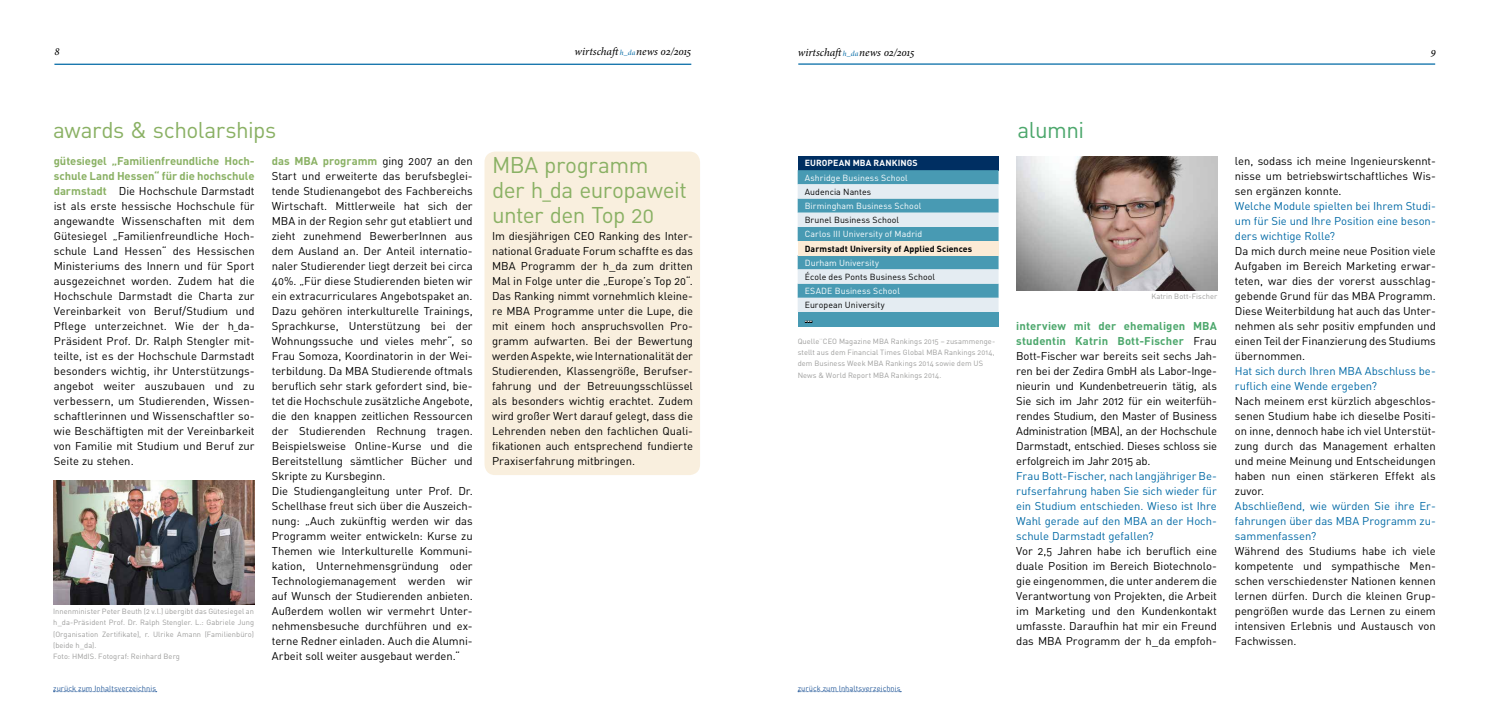
<style>
.page{position:relative;width:1489px;height:702px;background:#fff}
.page>*{position:absolute;margin:0;border:0;box-sizing:border-box;transform-origin:0 0}
.t1{font:22.5px/25px "DINOT";letter-spacing:-.02em;color:#8ab164}
.t2{font:22.5px "DINOT";letter-spacing:-.025em;color:#4ca76c}
.t3{font:11.25px/15px "DINOT";letter-spacing:-.005em;color:#000;text-align:justify}
.t4{font:11.25px/15px "DINOT";letter-spacing:-.005em;color:#0069a5;text-align:justify}
.t5{font:italic 11.25px "Minion Pro";letter-spacing:-.005em;color:#000}
.t6{font:8.75px "DINOT";letter-spacing:.005em;color:#fff}
.t7{font:8.75px "DINOT";letter-spacing:.005em;color:#000}
.t8{font:700 8.75px "DINOT";letter-spacing:.01em;color:#000}
.t9{font:700 8.75px "DINOT";letter-spacing:.01em;color:#fff}
.t10{font:7.5px/11.2px "DINOT";letter-spacing:.005em;color:#9d9d9c}
.t11{font:7.5px "DINOT";letter-spacing:.005em;color:#275b9b}
.s1{font-size:7.5px;color:#0069a5}
.s2{font-weight:700;color:#8ab164}
.s3{font-weight:700;color:#4ca76c}
</style>
<div class="page">
<hr style="left:54px;top:64px;width:637px;height:1px;background:#0069a5">
<hr style="left:798px;top:63px;width:636px;height:2px;background:#0069a5">
<svg style="left:798px;top:691px;width:103px;height:1px"></svg>
<svg style="left:53px;top:691px;width:104px;height:1px"></svg>
<div style="left:484px;top:151px;width:216px;height:324px;background:#f9efde;border-radius:11px"></div>
<img style="left:53px;top:480px;width:201px;height:124px">
<img style="left:1016px;top:156px;width:201px;height:134px">
<div style="left:797px;top:156px;width:201px;height:14px;background:#002f62"></div>
<svg style="left:797px;top:170px;width:201px;height:142px;background:#91c0d0"></svg>
<div style="left:797px;top:241px;width:201px;height:14px;background:#fcebd6"></div>
<div style="left:797px;top:312px;width:201px;height:14px;background:#489ab3"></div>
<p class="t5" style="left:54px;top:44px;width:7px">8</p>
<p class="t5" style="left:574px;top:43px;width:118px">wirtschaft<span class="s1">h_da</span>news 02/2015</p>
<p class="t5" style="left:797px;top:45px;width:118px">wirtschaft<span class="s1">h_da</span>news 02/2015</p>
<p class="t5" style="left:1430px;top:44px;width:7px">9</p>
<h1 class="t1" style="left:53px;top:116px;width:224px">awards &amp; scholarships</h1>
<p class="t3" style="left:54px;top:153px;width:202px"><span class="s2">gütesiegel „Familienfreundliche Hoch&shy;schule Land Hessen“ für die hochschule darmstadt</span> Die Hochschule Darmstadt ist als erste hessische Hochschule für angewandte Wissenschaften mit dem Gütesiegel „Familienfreundliche Hoch&shy;schule Land Hessen“ des Hessischen Ministeriums des Innern und für Sport ausgezeichnet worden. Zudem hat die Hochschule Darmstadt die Charta zur Vereinbarkeit von Beruf/Studium und Pflege unterzeichnet. Wie der h_da-Präsident Prof. Dr. Ralph Stengler mit&shy;teilte, ist es der Hochschule Darmstadt besonders wichtig, ihr Unterstützungs&shy;angebot weiter auszubauen und zu verbessern, um Studierenden, Wissen&shy;schaftlerinnen und Wissenschaftler so&shy;wie Beschäftigten mit der Vereinbarkeit von Familie mit Studium und Beruf zur Seite zu stehen.</p>
<p class="t3" style="left:272px;top:153px;width:202px;text-align:left"><span class="s2">das MBA programm</span> ging 2007 an den Start und erweiterte das berufsbeglei&shy;tende Studienangebot des Fachbereichs Wirtschaft. Mittlerweile hat sich der MBA in der Region sehr gut etabliert und zieht zunehmend BewerberInnen aus dem Ausland an. Der Anteil internatio&shy;naler Studierender liegt derzeit bei circa 40%. „Für diese Studierenden bieten wir ein extracurriculares Angebotspaket an.<br>Dazu gehören interkulturelle Trainings, Sprachkurse, Unterstützung bei der Wohnungssuche und vieles mehr“, so Frau Somoza, Koordinatorin in der Wei&shy;terbildung. Da MBA Studierende oftmals beruflich sehr stark gefordert sind, bie&shy;tet die Hochschule zusätzliche Angebote, die den knappen zeitlichen Ressourcen der Studierenden Rechnung tragen.<br>Beispielsweise Online-Kurse und die Bereitstellung sämtlicher Bücher und Skripte zu Kursbeginn.<br>Die Studiengangleitung unter Prof. Dr.<br>Schellhase freut sich über die Auszeich&shy;nung: „Auch zukünftig werden wir das Programm weiter entwickeln: Kurse zu Themen wie Interkulturelle Kommuni&shy;kation, Unternehmensgründung oder Technologiemanagement werden wir auf Wunsch der Studierenden anbieten.<br>Außerdem wollen wir vermehrt Unter&shy;nehmensbesuche durchführen und ex&shy;terne Redner einladen. Auch die Alumni-Arbeit soll weiter ausgebaut werden.“</p>
<p class="t9" style="left:804px;top:157px;width:114px">EUROPEAN MBA RANKINGS</p>
<h1 class="t1" style="left:492px;top:151px;width:196px">MBA programm<br>der h_da europaweit unter den Top 20</h1>
<p class="t3" style="left:492px;top:228px;width:202px">Im diesjährigen CEO Ranking des Inter&shy;national Graduate Forum schaffte es das MBA Programm der h_da zum dritten Mal in Folge unter die „Europe’s Top 20“.<br>Das Ranking nimmt vornehmlich kleine&shy;re MBA Programme unter die Lupe, die mit einem hoch anspruchsvollen Pro&shy;gramm aufwarten. Bei der Bewertung werden Aspekte, wie Internationalität der Studierenden, Klassengröße, Berufser&shy;fahrung und der Betreuungsschlüssel als besonders wichtig erachtet. Zudem wird großer Wert darauf gelegt, dass die Lehrenden neben den fachlichen Quali&shy;fikationen auch entsprechend fundierte Praxiserfahrung mitbringen.</p>
<p class="t6" style="left:804px;top:171px;width:104px">Ashridge Business School</p>
<p class="t7" style="left:804px;top:186px;width:68px">Audencia Nantes</p>
<p class="t6" style="left:804px;top:200px;width:118px">Birmingham Business School</p>
<p class="t7" style="left:804px;top:214px;width:96px">Brunel Business School</p>
<p class="t6" style="left:804px;top:228px;width:119px">Carlos III University of Madrid</p>
<p class="t8" style="left:804px;top:242px;width:169px">Darmstadt University of Applied Sciences</p>
<p class="t6" style="left:804px;top:256px;width:76px">Durham University</p>
<p class="t7" style="left:804px;top:271px;width:132px">École des Ponts Business School</p>
<p class="t6" style="left:804px;top:285px;width:97px">ESADE Business School</p>
<p class="t7" style="left:804px;top:299px;width:81px">European University</p>
<p class="t9" style="left:804px;top:313px;width:9px">...</p>
<p class="t10" style="left:797px;top:335px;width:199px">Quelle¨CEO Magazine MBA Rankings 2015 – zusammenge&shy;stellt aus dem Financial Times Global MBA Rankings 2014, dem Business Week MBA Rankings 2014 sowie dem US News &amp; World Report MBA Rankings 2014.</p>
<p class="t10" style="left:53px;top:605px;width:202px">Innenminister Peter Beuth (2 v.l.) übergibt das Gütesiegel an h_da-Präsident Prof. Dr. Ralph Stengler. L.: Gabriele Jung (Organisation Zertifikate), r. Ulrike Amann (Familienbüro) (beide h_da).<br>Foto: HMdIS. Fotograf: Reinhard Berg</p>
<p class="t11" style="left:53px;top:682px;width:104px">zurück zum Inhaltsverzeichnis</p>
<p class="t11" style="left:797px;top:682px;width:104px">zurück zum Inhaltsverzeichnis</p>
<h1 class="t2" style="left:1017px;top:114px;width:68px">alumni</h1>
<p class="t10" style="left:1151px;top:290px;width:67px">Katrin Bott-Fischer</p>
<p class="t3" style="left:1016px;top:318px;width:202px"><span class="s3">interview mit der ehemaligen MBA studentin Katrin Bott-Fischer</span> Frau Bott-Fischer war bereits seit sechs Jah&shy;ren bei der Zedira GmbH als Labor-Inge&shy;nieurin und Kundenbetreuerin tätig, als Sie sich im Jahr 2012 für ein weiterfüh&shy;rendes Studium, den Master of Business Administration (MBA), an der Hochschule Darmstadt, entschied. Dieses schloss sie erfolgreich im Jahr 2015 ab.</p>
<p class="t4" style="left:1016px;top:468px;width:202px">Frau Bott-Fischer, nach langjähriger Be&shy;rufserfahrung haben Sie sich wieder für ein Studium entschieden. Wieso ist Ihre Wahl gerade auf den MBA an der Hoch&shy;schule Darmstadt gefallen?</p>
<p class="t3" style="left:1016px;top:543px;width:202px">Vor 2,5 Jahren habe ich beruflich eine duale Position im Bereich Biotechnolo&shy;gie eingenommen, die unter anderem die Verantwortung von Projekten, die Arbeit im Marketing und den Kundenkontakt umfasste. Daraufhin hat mir ein Freund das MBA Programm der h_da empfoh-</p>
<p class="t3" style="left:1234px;top:153px;width:202px">len, sodass ich meine Ingenieurskennt&shy;nisse um betriebswirtschaftliches Wis&shy;sen ergänzen konnte.</p>
<p class="t4" style="left:1234px;top:198px;width:202px">Welche Module spielten bei Ihrem Studi&shy;um für Sie und Ihre Position eine beson&shy;ders wichtige Rolle?</p>
<p class="t3" style="left:1234px;top:243px;width:202px">Da mich durch meine neue Position viele Aufgaben im Bereich Marketing erwar&shy;teten, war dies der vorerst ausschlag&shy;gebende Grund für das MBA Programm.<br>Diese Weiterbildung hat auch das Unter&shy;nehmen als sehr positiv empfunden und einen Teil der Finanzierung des Studiums übernommen.</p>
<p class="t4" style="left:1234px;top:363px;width:202px">Hat sich durch Ihren MBA Abschluss be&shy;ruflich eine Wende ergeben?</p>
<p class="t3" style="left:1234px;top:393px;width:202px">Nach meinem erst kürzlich abgeschlos&shy;senen Studium habe ich dieselbe Positi&shy;on inne, dennoch habe ich viel Unterstüt&shy;zung durch das Management erhalten und meine Meinung und Entscheidungen haben nun einen stärkeren Effekt als zuvor.</p>
<p class="t4" style="left:1234px;top:498px;width:202px">Abschließend, wie würden Sie ihre Er&shy;fahrungen über das MBA Programm zu&shy;sammenfassen?</p>
<p class="t3" style="left:1234px;top:543px;width:202px">Während des Studiums habe ich viele kompetente und sympathische Men&shy;schen verschiedenster Nationen kennen lernen dürfen. Durch die kleinen Grup&shy;pengrößen wurde das Lernen zu einem intensiven Erlebnis und Austausch von Fachwissen.</p>
</div>
